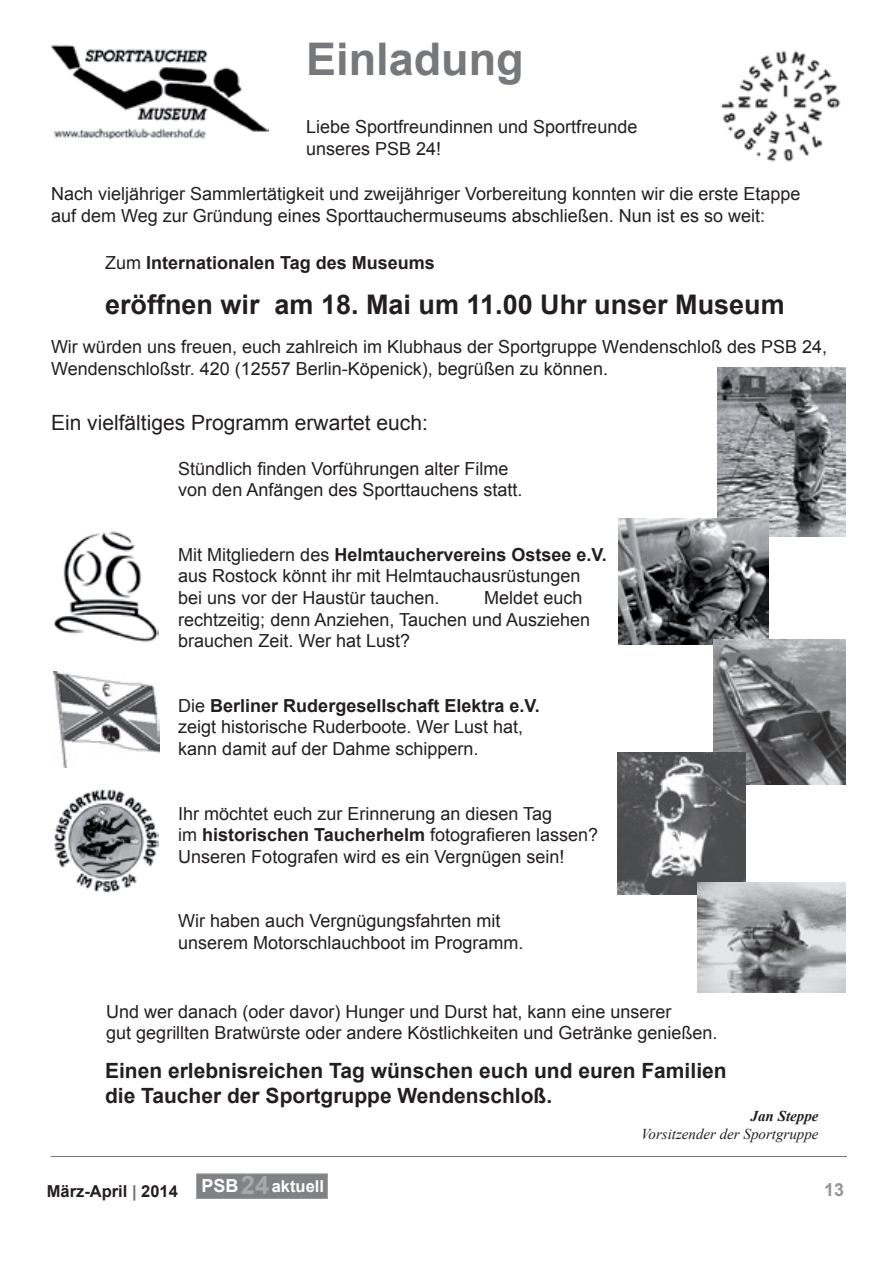
<style>
.page{position:relative;width:893px;height:1263px;background:#fff}
.page>*{position:absolute;margin:0;border:0;box-sizing:border-box;transform-origin:0 0}
.t1{font:700 45px "Arial";color:#76787b}
.t2{font:700 27px "Arial";color:#231f20}
.t3{font:700 21px/25.2px "Arial";color:#231f20}
.t4{font:21px "Arial";color:#231f20}
.t5{font:18px/21.6px "Arial";color:#231f20}
.t6{font:700 18px "Arial";color:#231f20}
.t7{font:700 18px "Arial";color:#939598}
.t8{font:700 16.5px "Arial";color:#231f20}
.t9{font:700 16.5px "Arial";color:#fff}
.t10{font:italic 15px "Times New Roman";color:#231f20}
.t11{font:italic 700 15px "Times New Roman";color:#231f20}
.s1{font-weight:400}
.s2{font-weight:700}
.s3{color:#6c6d70}
.s4{font-size:18px}
.s5{font-size:25.5px;color:#a8a9ad}
</style>
<div class="page">
<div style="left:196px;top:1173px;width:132px;height:26px;background:#808285;border:1px solid #939598"></div>
<hr style="left:51px;top:1156px;width:795px;height:1px;background:#78797c">
<img style="left:53px;top:531px;width:105px;height:112px">
<img style="left:53px;top:671px;width:106px;height:97px">
<img style="left:54px;top:789px;width:105px;height:104px">
<img style="left:721px;top:50px;width:120px;height:112px">
<img style="left:717px;top:368px;width:129px;height:168px">
<img style="left:619px;top:519px;width:149px;height:125px">
<img style="left:713px;top:639px;width:132px;height:146px">
<img style="left:618px;top:752px;width:127px;height:142px">
<img style="left:697px;top:882px;width:148px;height:110px">
<img style="left:51px;top:44px;width:218px;height:95px">
<h1 class="t1" style="left:306px;top:29px;width:219px">Einladung</h1>
<p class="t5" style="left:306px;top:116px;width:333px">Liebe Sportfreundinnen und Sportfreunde unseres PSB 24!</p>
<p class="t5" style="left:51px;top:183px;width:751px">Nach vieljähriger Sammlertätigkeit und zweijähriger Vorbereitung konnten wir die erste Etappe auf dem Weg zur Gründung eines Sporttauchermuseums abschließen. Nun ist es so weit:</p>
<p class="t6" style="left:105px;top:251px;width:331px"><span class="s1">Zum</span> Internationalen Tag des Museums</p>
<h2 class="t2" style="left:105px;top:287px;width:681px">eröffnen wir am 18. Mai um 11.00 Uhr unser Museum</h2>
<p class="t5" style="left:51px;top:336px;width:778px">Wir würden uns freuen, euch zahlreich im Klubhaus der Sportgruppe Wendenschloß des PSB 24,<br>Wendenschloßstr. 420 (12557 Berlin-Köpenick), begrüßen zu können.</p>
<p class="t4" style="left:51px;top:408px;width:378px">Ein vielfältiges Programm erwartet euch:</p>
<p class="t5" style="left:178px;top:458px;width:346px">Stündlich finden Vorführungen alter Filme von den Anfängen des Sporttauchens statt.</p>
<p class="t5" style="left:178px;top:544px;width:430px">Mit Mitgliedern des <span class="s2">Helmtauchervereins ostsee e.V. </span>aus Rostock könnt ihr mit Helmtauchausrüstungen bei uns vor der Haustür tauchen.</p>
<p class="t5" style="left:178px;top:587px;width:413px;text-indent:306px">Meldet euch rechtzeitig; denn Anziehen, Tauchen und Ausziehen brauchen Zeit. Wer hat Lust?</p>
<p class="t5" style="left:178px;top:695px;width:363px">Die <span class="s2">Berliner Rudergesellschaft Elektra e.V. </span>zeigt historische Ruderboote. Wer Lust hat, kann damit auf der Dahme schippern.</p>
<p class="t5" style="left:178px;top:803px;width:421px">Ihr möchtet euch zur Erinnerung an diesen Tag<br>im <span class="s2">historischen Taucherhelm</span> fotografieren lassen?<br>Unseren Fotografen wird es ein Vergnügen sein!</p>
<p class="t5" style="left:178px;top:910px;width:347px">Wir haben auch Vergnügungsfahrten mit unserem Motorschlauchboot im Programm.</p>
<p class="t5" style="left:106px;top:1001px;width:613px">Und wer danach (oder davor) Hunger und Durst hat, kann eine unserer<br>gut gegrillten Bratwürste oder andere Köstlichkeiten und Getränke genießen.</p>
<p class="t3" style="left:105px;top:1059px;width:623px">Einen erlebnisreichen Tag wünschen euch und euren Familien die Taucher der Sportgruppe Wendenschloß.</p>
<p class="t8" style="left:47px;top:1180px;width:133px">März-April <span class="s3">|</span> 2014</p>
<p class="t9" style="left:202px;top:1175px;width:124px"><span class="s4">PSB</span><span class="s5">24</span>aktuell</p>
<p class="t11" style="left:751px;top:1106px;width:69px">Jan Steppe</p>
<p class="t10" style="left:641px;top:1124px;width:179px">Vorsitzender der Sportgruppe</p>
<p class="t7" style="left:824px;top:1178px;width:22px">13</p>
</div>
